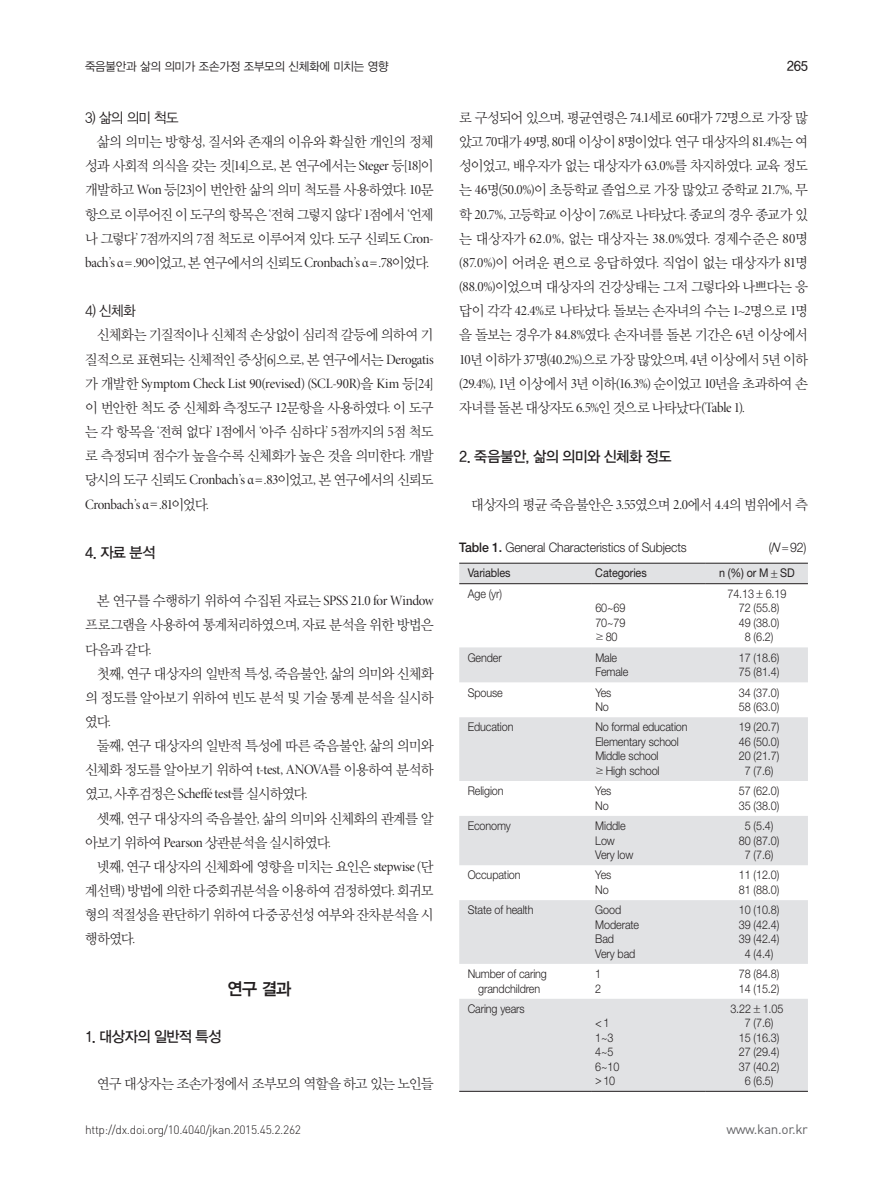
<style>
.page{position:relative;width:893px;height:1191px;background:#fff}
.page>*{position:absolute;margin:0;border:0;box-sizing:border-box;transform-origin:0 0}
.t1{font:17.25px "YDIYGO340";color:#231f20;scale:.95 1}
.t2{font:15px "YDIYGO330";letter-spacing:-.025em;color:#231f20;scale:.95 1}
.t3{font:14.25px/24.2px "YDIY Mj O320";letter-spacing:-.06em;color:#231f20;text-align:justify;scale:.96 1}
.t4{font:14.25px "Minion Pro Disp";letter-spacing:-.02em;color:#231f20;scale:.96 1}
.t5{font:14.25px "YDIYGO320";letter-spacing:-.035em;color:#231f20;scale:.95 1}
.t6{font:13.5px "DIN Pro";letter-spacing:-.025em;color:#636366}
.t7{font:13.5px "YDIYGO330";color:#231f20;scale:.95 1}
.t8{font:300 13.2px "Helvetica Neue LT Std";letter-spacing:-.01em;color:#231f20;scale:.93 1}
.t9{font:300 12px/14.4px "Helvetica Neue LT Std";letter-spacing:-.01em;color:#231f20;scale:.9 1}
.t10{font:300 12px "DIN Pro";letter-spacing:-.025em;color:#231f20}
.t11{font:12px "Helvetica Neue LT Std";letter-spacing:-.01em;color:#231f20;scale:.9 1}
.t12{font:12px "YDIYGO320";letter-spacing:-.02em;color:#231f20;scale:.95 1}
.t13{font:10.8px "Dotum";color:#231f20}
.s1{font-family:"Minion Pro Disp"}
.s2{font-family:"Dotum";font-size:12.9px}
.s3{font-family:"YDIY Mj O320"}
.s4{font-weight:500}
.s5{font-style:italic}
.s6{font-family:"Dotum";font-weight:400;font-size:11.85px}
.s7{font-family:"Dotum";font-size:10.8px}
.s8{font-family:"Dotum";font-weight:400;font-size:10.8px}
.s9{font-family:"Helvetica Neue LT Std";font-weight:300;font-size:12px}
</style>
<div class="page">
<svg style="left:459px;top:564px;width:349px;height:527px;fill:#e1e2e4"></svg>
<hr style="left:459px;top:563px;width:132px;height:1px;background:#231f20">
<hr style="left:591px;top:563px;width:115px;height:1px;background:#231f20">
<hr style="left:706px;top:563px;width:102px;height:1px;background:#231f20">
<hr style="left:459px;top:583px;width:132px;height:1px;background:#231f20">
<hr style="left:591px;top:583px;width:115px;height:1px;background:#231f20">
<hr style="left:706px;top:583px;width:102px;height:1px;background:#231f20">
<hr style="left:459px;top:1091px;width:132px;height:1px;background:#231f20">
<hr style="left:591px;top:1091px;width:115px;height:1px;background:#231f20">
<hr style="left:706px;top:1091px;width:102px;height:1px;background:#231f20">
<p class="t12" style="left:85px;top:60px;width:321px">죽음불안과 삶의 의미가 조손가정 조부모의 신체화에 미치는 영향</p>
<p class="t5" style="left:85px;top:110px;width:100px">3) 삶의 의미 척도</p>
<p class="t3" style="left:85px;top:130px;width:365px;text-indent:12px">삶의 의미는 방향성<span class="s1">,</span> 질서와 존재의 이유와 확실한 개인의 정체 성과 사회적 의식을 갖는 것<span class="s1">[14]</span>으로<span class="s1">,</span> 본 연구에서는 <span class="s1">Steger</span> 등<span class="s1">[18]</span>이 개발하고 <span class="s1">Won</span> 등<span class="s1">[23]</span>이 번안한 삶의 의미 척도를 사용하였다<span class="s1">. 10</span>문 항으로 이루어진 이 도구의 항목은 <span class="s1">‘</span>전혀 그렇지 않다<span class="s1">’ 1</span>점에서 <span class="s1">‘</span>언제 나 그렇다<span class="s1">’ 7</span>점까지의 <span class="s1">7</span>점 척도로 이루어져 있다<span class="s1">.</span> 도구 신뢰도 <span class="s1">Cron-</span></p>
<p class="t4" style="left:85px;top:254px;width:360px">bach’s α<span class="s2">=</span>.90<span class="s3">이었고</span>, <span class="s3">본 연구에서의 신뢰도</span> Cronbach’s α<span class="s2">=</span>.78<span class="s3">이었다</span>.</p>
<p class="t5" style="left:85px;top:303px;width:55px">4) 신체화</p>
<p class="t3" style="left:85px;top:323px;width:365px;text-align:right">신체화는 기질적이나 신체적 손상없이 심리적 갈등에 의하여 기 질적으로 표현되는 신체적인 증상<span class="s1">[6]</span>으로<span class="s1">,</span> 본 연구에서는 <span class="s1">Derogatis</span></p>
<p class="t4" style="left:85px;top:375px;width:365px"><span class="s3">가 개발한</span> Symptom Check List 90(revised) (SCL-90R)<span class="s3">을</span> Kim <span class="s3">등</span>[24]</p>
<p class="t3" style="left:85px;top:395px;width:365px">이 번안한 척도 중 신체화 측정도구 <span class="s1">12</span>문항을 사용하였다<span class="s1">.</span> 이 도구 는 각 항목을 <span class="s1">‘</span>전혀 없다<span class="s1">’ 1</span>점에서 <span class="s1">‘</span>아주 심하다<span class="s1">’ 5</span>점까지의 <span class="s1">5</span>점 척도 로 측정되며 점수가 높을수록 신체화가 높은 것을 의미한다<span class="s1">.</span> 개발 당시의 도구 신뢰도 <span class="s1">Cronbach’s α</span><span class="s2">=</span><span class="s1">.83</span>이었고<span class="s1">,</span> 본 연구에서의 신뢰도</p>
<p class="t4" style="left:85px;top:495px;width:131px">Cronbach’s α<span class="s2">=</span>.81<span class="s3">이었다</span>.</p>
<p class="t2" style="left:85px;top:544px;width:76px">4. 자료 분석</p>
<p class="t3" style="left:85px;top:589px;width:365px;text-indent:12px">본 연구를 수행하기 위하여 수집된 자료는 <span class="s1">SPSS 21.0 for Window </span>프로그램을 사용하여 통계처리하였으며<span class="s1">,</span> 자료 분석을 위한 방법은 다음과 같다<span class="s1">.</span></p>
<p class="t3" style="left:85px;top:661px;width:365px;text-indent:12px">첫째<span class="s1">,</span> 연구 대상자의 일반적 특성<span class="s1">,</span> 죽음불안<span class="s1">,</span> 삶의 의미와 신체화 의 정도를 알아보기 위하여 빈도 분석 및 기술 통계 분석을 실시하 였다<span class="s1">.</span></p>
<p class="t3" style="left:85px;top:734px;width:365px;text-indent:12px">둘째<span class="s1">,</span> 연구 대상자의 일반적 특성에 따른 죽음불안<span class="s1">,</span> 삶의 의미와 신체화 정도를 알아보기 위하여 <span class="s1">t-test, ANOVA</span>를 이용하여 분석하 였고<span class="s1">,</span> 사후검정은 <span class="s1">Scheffé test</span>를 실시하였다<span class="s1">.</span></p>
<p class="t3" style="left:85px;top:806px;width:365px;text-indent:12px">셋째<span class="s1">,</span> 연구 대상자의 죽음불안<span class="s1">,</span> 삶의 의미와 신체화의 관계를 알 아보기 위하여 <span class="s1">Pearson</span> 상관분석을 실시하였다<span class="s1">.</span></p>
<p class="t3" style="left:85px;top:854px;width:365px;text-indent:12px">넷째<span class="s1">,</span> 연구 대상자의 신체화에 영향을 미치는 요인은 <span class="s1">stepwise (</span>단 계선택<span class="s1">)</span> 방법에 의한 다중회귀분석을 이용하여 검정하였다<span class="s1">.</span> 회귀모 형의 적절성을 판단하기 위하여 다중공선성 여부와 잔차분석을 시 행하였다<span class="s1">.</span></p>
<p class="t1" style="left:227px;top:979px;width:69px">연구 결과</p>
<p class="t2" style="left:85px;top:1027px;width:145px">1. 대상자의 일반적 특성</p>
<p class="t3" style="left:97px;top:1072px;width:352px">연구 대상자는 조손가정에서 조부모의 역할을 하고 있는 노인들</p>
<p class="t7" style="left:787px;top:59px;width:24px">265</p>
<p class="t3" style="left:459px;top:106px;width:365px">로 구성되어 있으며<span class="s1">,</span> 평균연령은 <span class="s1">74.1</span>세로 <span class="s1">60</span>대가 <span class="s1">72</span>명으로 가장 많 았고 <span class="s1">70</span>대가 <span class="s1">49</span>명<span class="s1">, 80</span>대 이상이 <span class="s1">8</span>명이었다<span class="s1">.</span> 연구 대상자의 <span class="s1">81.4%</span>는 여 성이었고<span class="s1">,</span> 배우자가 없는 대상자가 <span class="s1">63.0%</span>를 차지하였다<span class="s1">.</span> 교육 정도 는 <span class="s1">46</span>명<span class="s1">(50.0%)</span>이 초등학교 졸업으로 가장 많았고 중학교 <span class="s1">21.7%,</span> 무 학 <span class="s1">20.7%,</span> 고등학교 이상이 <span class="s1">7.6%</span>로 나타났다<span class="s1">.</span> 종교의 경우 종교가 있 는 대상자가 <span class="s1">62.0%,</span> 없는 대상자는 <span class="s1">38.0%</span>였다<span class="s1">.</span> 경제수준은 <span class="s1">80</span>명 <span class="s1">(87.0%)</span>이 어려운 편으로 응답하였다<span class="s1">.</span> 직업이 없는 대상자가 <span class="s1">81</span>명 <span class="s1">(88.0%)</span>이었으며 대상자의 건강상태는 그저 그렇다와 나쁘다는 응 답이 각각 <span class="s1">42.4%</span>로 나타났다<span class="s1">.</span> 돌보는 손자녀의 수는 <span class="s1">1~2</span>명으로 <span class="s1">1</span>명 을 돌보는 경우가 <span class="s1">84.8%</span>였다<span class="s1">.</span> 손자녀를 돌본 기간은 <span class="s1">6</span>년 이상에서 <span class="s1">10</span>년 이하가 <span class="s1">37</span>명<span class="s1">(40.2%)</span>으로 가장 많았으며<span class="s1">, 4</span>년 이상에서 <span class="s1">5</span>년 이하</p>
<p class="t4" style="left:459px;top:375px;width:365px">(29.4%), 1<span class="s3">년 이상에서</span> 3<span class="s3">년 이하</span>(16.3%) <span class="s3">순이었고</span> 10<span class="s3">년을 초과하여 손</span></p>
<p class="t3" style="left:459px;top:395px;width:299px">자녀를 돌본 대상자도 <span class="s1">6.5%</span>인 것으로 나타났다<span class="s1">(Table 1).</span></p>
<p class="t2" style="left:459px;top:448px;width:225px">2. 죽음불안, 삶의 의미와 신체화 정도</p>
<p class="t3" style="left:471px;top:492px;width:352px">대상자의 평균 죽음불안은 <span class="s1">3.55</span>였으며 <span class="s1">2.0</span>에서 <span class="s1">4.4</span>의 범위에서 측</p>
<p class="t8" style="left:459px;top:539px;width:246px"><span class="s4">Table 1.</span> General Characteristics of Subjects</p>
<p class="t8" style="left:769px;top:539px;width:42px">(<span class="s5">N</span><span class="s6">=</span>92)</p>
<p class="t11" style="left:468px;top:566px;width:49px">Variables</p>
<p class="t11" style="left:595px;top:566px;width:59px">Categories</p>
<p class="t11" style="left:719px;top:566px;width:86px">n (%) or M<span class="s7">±</span>SD</p>
<p class="t9" style="left:468px;top:586px;width:40px">Age (yr)</p>
<p class="t9" style="left:595px;top:600px;width:35px;text-align:justify">60~69<br>70~79 <span class="s8">≥</span>80</p>
<p class="t9" style="left:727px;top:586px;width:67px;text-align:center">74.13<span class="s8">±</span>6.19<br>72 (55.8)<br>49 (38.0)<br>8 (6.2)</p>
<p class="t9" style="left:468px;top:650px;width:39px">Gender</p>
<p class="t9" style="left:595px;top:650px;width:38px">Male<br>Female</p>
<p class="t9" style="left:739px;top:650px;width:46px">17 (18.6)<br>75 (81.4)</p>
<p class="t9" style="left:468px;top:685px;width:40px">Spouse</p>
<p class="t9" style="left:595px;top:685px;width:19px">Yes<br>No</p>
<p class="t9" style="left:739px;top:685px;width:46px">34 (37.0)<br>58 (63.0)</p>
<p class="t9" style="left:468px;top:720px;width:52px">Education</p>
<p class="t9" style="left:595px;top:720px;width:104px">No formal education<br>Elementary school<br>Middle school <span class="s8">≥</span>High school</p>
<p class="t9" style="left:739px;top:719px;width:46px;text-align:center">19 (20.7)<br>46 (50.0)<br>20 (21.7)<br>7 (7.6)</p>
<p class="t9" style="left:468px;top:783px;width:41px">Religion</p>
<p class="t9" style="left:595px;top:783px;width:19px">Yes<br>No</p>
<p class="t9" style="left:739px;top:783px;width:46px">57 (62.0)<br>35 (38.0)</p>
<p class="t9" style="left:468px;top:818px;width:49px">Economy</p>
<p class="t9" style="left:595px;top:818px;width:44px">Middle<br>Low<br>Very low</p>
<p class="t9" style="left:739px;top:818px;width:46px;text-align:center">5 (5.4)<br>80 (87.0)<br>7 (7.6)</p>
<p class="t9" style="left:468px;top:867px;width:60px">Occupation</p>
<p class="t9" style="left:595px;top:867px;width:19px">Yes<br>No</p>
<p class="t9" style="left:739px;top:867px;width:46px">11 (12.0)<br>81 (88.0)</p>
<p class="t9" style="left:468px;top:902px;width:75px">State of health</p>
<p class="t9" style="left:595px;top:902px;width:50px">Good<br>Moderate<br>Bad<br>Very bad</p>
<p class="t9" style="left:739px;top:902px;width:46px;text-align:center">10 (10.8)<br>39 (42.4)<br>39 (42.4)<br>4 (4.4)</p>
<p class="t9" style="left:468px;top:966px;width:90px;text-align:center">Number of caring grandchildren</p>
<p class="t9" style="left:595px;top:966px;width:8px">1<br>2</p>
<p class="t9" style="left:739px;top:966px;width:46px">78 (84.8)<br>14 (15.2)</p>
<p class="t9" style="left:468px;top:1001px;width:65px">Caring years</p>
<p class="t13" style="left:595px;top:1018px;width:16px">&lt;<span class="s9">1</span></p>
<p class="t9" style="left:595px;top:1030px;width:28px">1~3<br>4~5<br>6~10 <span class="s8">&gt;</span>10</p>
<p class="t9" style="left:730px;top:1001px;width:60px;text-align:center">3.22<span class="s8">±</span>1.05<br>7 (7.6)<br>15 (16.3)<br>27 (29.4)<br>37 (40.2)<br>6 (6.5)</p>
<p class="t10" style="left:85px;top:1121px;width:218px">http://dx.doi.org/10.4040/jkan.2015.45.2.262</p>
<p class="t6" style="left:726px;top:1119px;width:83px">www.kan.or.kr</p>
</div>
